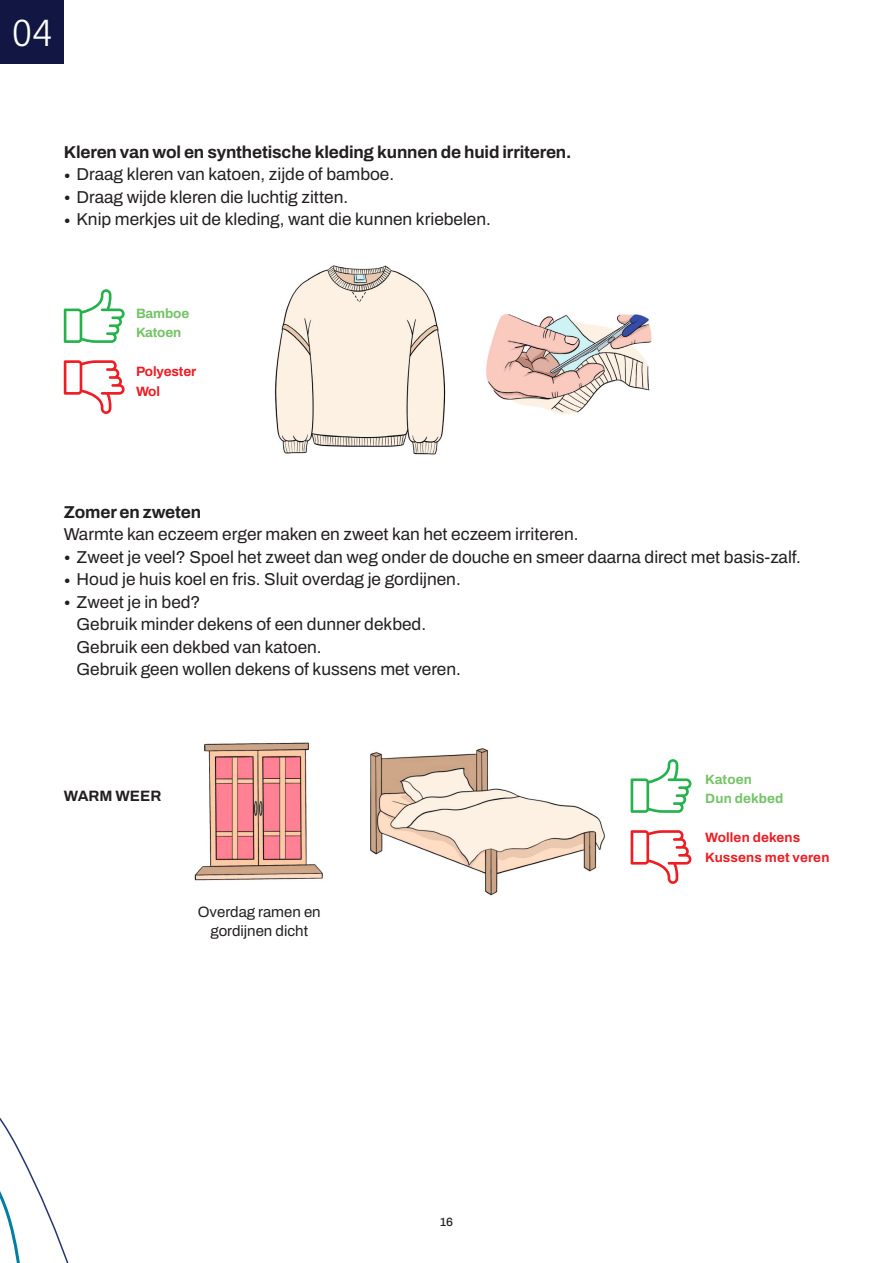
<style>
.page{position:relative;width:893px;height:1263px;background:#fff}
.page>*{position:absolute;margin:0;border:0;box-sizing:border-box;transform-origin:0 0}
.t1{font:300 39px "Acumin Pro Semi Cond";color:#fff}
.body{font:600 17.25px/22.5px "Archivo";color:#231f20}
.H3_-_tussenkop_zwart{font:700 17.25px "Archivo";letter-spacing:-.01em;color:#231f20}
.tekeningen_bijschrift_body{font:600 15px "Archivo";color:#231f20}
.t2{font:700 15px "Archivo";color:#231f20}
.t3{font:700 13.5px "Archivo";letter-spacing:.01em;color:#ee1d23}
.t4{font:700 13.5px "Archivo";color:#75c367}
.t5{font:700 13.5px "Archivo";letter-spacing:-.01em;color:#ee1d23}
.t6{font:600 12px "Archivo";color:#231f20}
.s1{font-size:18px}
</style>
<div class="page">
<svg style="left:0;top:1117px;width:69px;height:146px"></svg>
<img style="left:194px;top:742px;width:437px;height:154px">
<div style="left:0;top:0;width:64px;height:64px;background:#111643"></div>
<img style="left:274px;top:265px;width:172px;height:190px">
<img style="left:486px;top:314px;width:166px;height:101px">
<svg style="left:64px;top:289px;width:61px;height:54px"></svg>
<svg style="left:631px;top:759px;width:60px;height:54px"></svg>
<svg style="left:64px;top:360px;width:61px;height:54px"></svg>
<svg style="left:631px;top:830px;width:60px;height:54px"></svg>
<p class="t1" style="left:12px;top:6px;width:42px">04</p>
<p class="H3_-_tussenkop_zwart" style="left:64px;top:139px;width:509px">Kleren van wol en synthetische kleding kunnen de huid irriteren.</p>
<p class="body" style="left:64px;top:163px;width:332px"><span class="s1">•</span> Draag kleren van katoen, zijde of bamboe.</p>
<p class="body" style="left:64px;top:185px;width:286px"><span class="s1">•</span> Draag wijde kleren die luchtig zitten.</p>
<p class="body" style="left:64px;top:208px;width:429px"><span class="s1">•</span> Knip merkjes uit de kleding, want die kunnen kriebelen.</p>
<p class="t4" style="left:136px;top:303px;width:55px">Bamboe</p>
<p class="t4" style="left:136px;top:322px;width:47px">Katoen</p>
<p class="t5" style="left:136px;top:361px;width:62px">Polyester</p>
<p class="t3" style="left:136px;top:381px;width:25px">Wol</p>
<p class="H3_-_tussenkop_zwart" style="left:64px;top:499px;width:139px">Zomer en zweten</p>
<p class="body" style="left:64px;top:523px;width:516px">Warmte kan eczeem erger maken en zweet kan het eczeem irriteren.</p>
<p class="body" style="left:64px;top:545px;width:738px"><span class="s1">•</span> Zweet je veel? Spoel het zweet dan weg onder de douche en smeer daarna direct met basis-zalf.</p>
<p class="body" style="left:64px;top:568px;width:398px"><span class="s1">•</span> Houd je huis koel en fris. Sluit overdag je gordijnen.</p>
<p class="body" style="left:77px;top:590px;width:386px;text-indent:-13px"><span class="s1">•</span> Zweet je in bed?<br>Gebruik minder dekens of een dunner dekbed.<br>Gebruik een dekbed van katoen.<br>Gebruik geen wollen dekens of kussens met veren.</p>
<p class="t2" style="left:64px;top:784px;width:99px">WARM WEER</p>
<p class="tekeningen_bijschrift_body" style="left:198px;top:900px;width:124px">Overdag ramen en</p>
<p class="tekeningen_bijschrift_body" style="left:210px;top:920px;width:99px">gordijnen dicht</p>
<p class="t4" style="left:705px;top:769px;width:48px">Katoen</p>
<p class="t4" style="left:705px;top:788px;width:80px">Dun dekbed</p>
<p class="t3" style="left:705px;top:827px;width:96px">Wollen dekens</p>
<p class="t3" style="left:705px;top:847px;width:126px">Kussens met veren</p>
<p class="t6" style="left:440px;top:1212px;width:15px">16</p>
</div>
